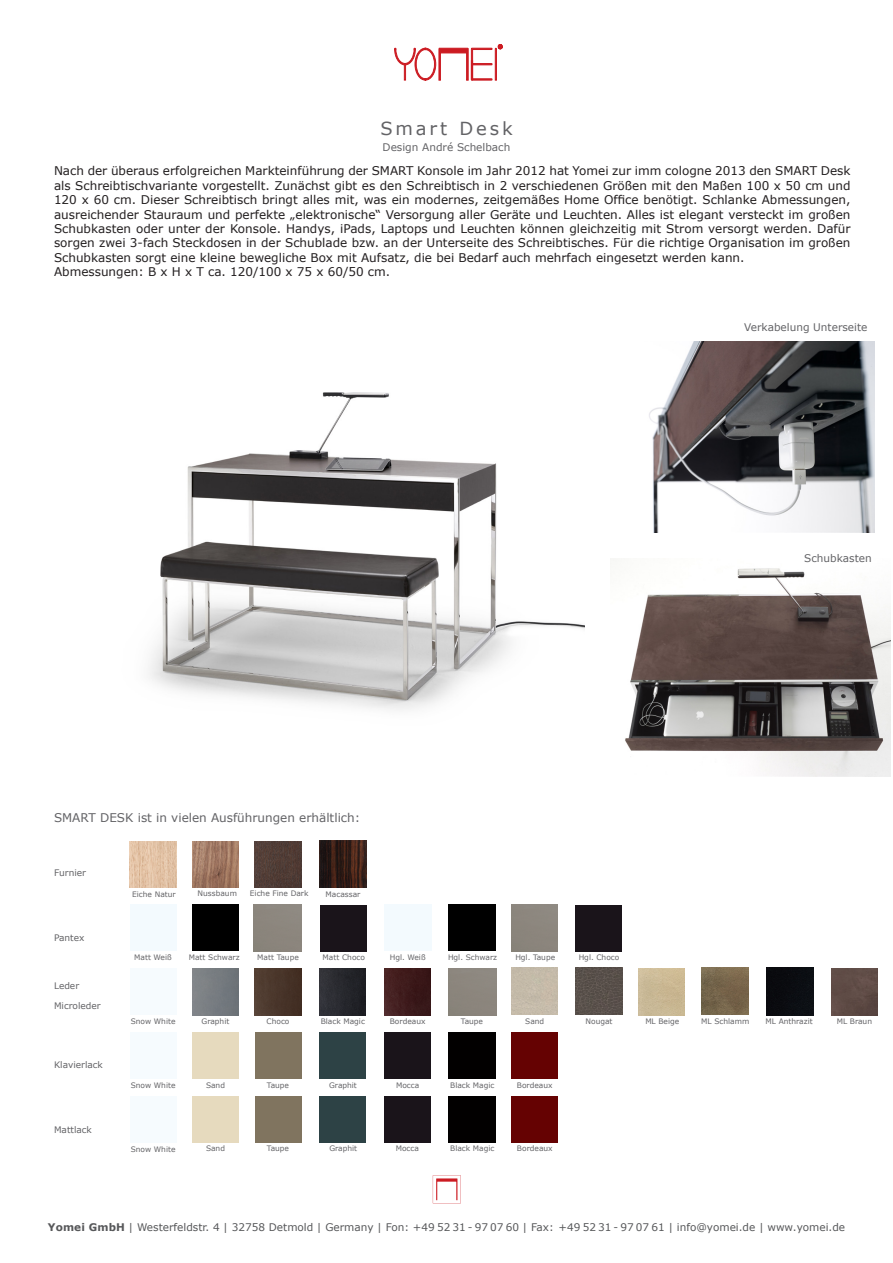
<style>
.page{position:relative;width:893px;height:1263px;background:#fff}
.page>*{position:absolute;margin:0;border:0;box-sizing:border-box;transform-origin:0 0}
.t1{font:18px "Verdana";letter-spacing:.16em;color:#636366}
.t2{font:12px/14.4px "Verdana";color:#231f20;text-align:justify}
.t3{font:12px "Verdana";color:#636366}
.t4{font:10.5px "Verdana";color:#57585a}
.t5{font:10.5px "Verdana";color:#636366}
.t6{font:9px "Verdana";color:#636366}
.t7{font:7.5px "Verdana";color:#636366}
.s1{font-weight:700}
</style>
<div class="page">
<svg style="left:395px;top:44px;width:107px;height:36px"></svg>
<img style="left:613px;top:559px;width:277px;height:218px">
<img style="left:649px;top:342px;width:226px;height:191px">
<svg style="left:433px;top:1175px;width:28px;height:28px"></svg>
<img style="left:149px;top:392px;width:436px;height:318px">
<div style="left:130px;top:1096px;width:46px;height:47px;background:#f6fbfe"></div>
<div style="left:192px;top:1096px;width:47px;height:47px;background:#e6dabe"></div>
<div style="left:255px;top:1096px;width:46px;height:46px;background:#80745f"></div>
<img style="left:192px;top:969px;width:47px;height:46px">
<img style="left:255px;top:969px;width:46px;height:46px">
<img style="left:320px;top:968px;width:46px;height:47px">
<img style="left:320px;top:841px;width:46px;height:46px">
<div style="left:192px;top:1032px;width:47px;height:47px;background:#e6dabe"></div>
<img style="left:192px;top:841px;width:47px;height:46px">
<img style="left:255px;top:841px;width:46px;height:46px">
<div style="left:130px;top:1032px;width:46px;height:47px;background:#f6fbfe"></div>
<div style="left:320px;top:1096px;width:46px;height:46px;background:#2d4245"></div>
<div style="left:384px;top:1096px;width:46px;height:46px;background:#1a141a"></div>
<div style="left:448px;top:1096px;width:48px;height:46px;background:#020000"></div>
<div style="left:512px;top:1096px;width:46px;height:47px;background:#650202"></div>
<img style="left:384px;top:969px;width:46px;height:46px">
<div style="left:320px;top:1032px;width:46px;height:47px;background:#2d4245"></div>
<div style="left:384px;top:1032px;width:46px;height:47px;background:#1a141a"></div>
<div style="left:448px;top:1032px;width:48px;height:47px;background:#020000"></div>
<div style="left:512px;top:1032px;width:46px;height:47px;background:#650202"></div>
<div style="left:255px;top:1032px;width:46px;height:47px;background:#80745f"></div>
<img style="left:130px;top:841px;width:46px;height:46px">
<div style="left:130px;top:904px;width:46px;height:47px;background:#f3fafe"></div>
<div style="left:193px;top:904px;width:46px;height:47px;background:#000"></div>
<div style="left:384px;top:904px;width:47px;height:47px;background:#f3fafe"></div>
<div style="left:448px;top:904px;width:48px;height:47px;background:#000"></div>
<div style="left:130px;top:968px;width:46px;height:47px;background:#f6fbfe"></div>
<div style="left:575px;top:905px;width:47px;height:46px;background:#1a141a"></div>
<div style="left:321px;top:905px;width:46px;height:46px;background:#1a141a"></div>
<div style="left:512px;top:967px;width:46px;height:47px;background:#c5baa9"></div>
<img style="left:702px;top:967px;width:46px;height:47px">
<div style="left:767px;top:968px;width:46px;height:47px;background:#0b0c11"></div>
<img style="left:831px;top:969px;width:46px;height:46px">
<img style="left:638px;top:968px;width:46px;height:47px">
<img style="left:576px;top:967px;width:46px;height:47px">
<p class="t1" style="left:380px;top:116px;width:134px">Smart Desk</p>
<p class="t5" style="left:383px;top:140px;width:129px">Design André Schelbach</p>
<p class="t2" style="left:54px;top:164px;width:798px">Nach der überaus erfolgreichen Markteinführung der SMART Konsole im Jahr 2012 hat Yomei zur imm cologne 2013 den SMART Desk als Schreibtischvariante vorgestellt. Zunächst gibt es den Schreibtisch in 2 verschiedenen Größen mit den Maßen 100 x 50 cm und 120 x 60 cm. Dieser Schreibtisch bringt alles mit, was ein modernes, zeitgemäßes Home Office benötigt. Schlanke Abmessungen, ausreichender Stauraum und perfekte „elektronische“ Versorgung aller Geräte und Leuchten. Alles ist elegant versteckt im großen Schubkasten oder unter der Konsole. Handys, iPads, Laptops und Leuchten können gleichzeitig mit Strom versorgt werden. Dafür sorgen zwei 3-fach Steckdosen in der Schublade bzw. an der Unterseite des Schreibtisches. Für die richtige Organisation im großen Schubkasten sorgt eine kleine bewegliche Box mit Aufsatz, die bei Bedarf auch mehrfach eingesetzt werden kann.</p>
<p class="t2" style="left:54px;top:265px;width:338px">Abmessungen: B x H x T ca. 120/100 x 75 x 60/50 cm.</p>
<p class="t5" style="left:744px;top:320px;width:125px">Verkabelung Unterseite</p>
<p class="t3" style="left:54px;top:809px;width:308px">SMART DESK ist in vielen Ausführungen erhältlich:</p>
<p class="t6" style="left:54px;top:867px;width:34px">Furnier</p>
<p class="t6" style="left:54px;top:932px;width:32px">Pantex</p>
<p class="t6" style="left:54px;top:979px;width:27px">Leder</p>
<p class="t6" style="left:54px;top:1000px;width:48px">Microleder</p>
<p class="t7" style="left:132px;top:889px;width:45px">Eiche Natur</p>
<p class="t7" style="left:198px;top:888px;width:41px">Nussbaum</p>
<p class="t7" style="left:250px;top:888px;width:60px">Eiche Fine Dark</p>
<p class="t7" style="left:326px;top:889px;width:36px">Macassar</p>
<p class="t7" style="left:134px;top:952px;width:39px">Matt Weiß</p>
<p class="t7" style="left:189px;top:952px;width:52px">Matt Schwarz</p>
<p class="t7" style="left:390px;top:952px;width:37px">Hgl. Weiß</p>
<p class="t7" style="left:448px;top:952px;width:51px">Hgl. Schwarz</p>
<p class="t7" style="left:257px;top:952px;width:43px">Matt Taupe</p>
<p class="t7" style="left:323px;top:952px;width:44px">Matt Choco</p>
<p class="t7" style="left:515px;top:952px;width:41px">Hgl. Taupe</p>
<p class="t7" style="left:579px;top:952px;width:42px">Hgl. Choco</p>
<p class="t5" style="left:804px;top:551px;width:69px">Schubkasten</p>
<p class="t6" style="left:54px;top:1058px;width:50px">Klavierlack</p>
<p class="t6" style="left:54px;top:1123px;width:39px">Mattlack</p>
<p class="t7" style="left:131px;top:1016px;width:46px">Snow White</p>
<p class="t7" style="left:131px;top:1080px;width:46px">Snow White</p>
<p class="t7" style="left:202px;top:1016px;width:29px">Graphit</p>
<p class="t7" style="left:321px;top:1016px;width:46px">Black Magic</p>
<p class="t7" style="left:390px;top:1016px;width:37px">Bordeaux</p>
<p class="t7" style="left:266px;top:1016px;width:24px">Choco</p>
<p class="t7" style="left:461px;top:1016px;width:24px">Taupe</p>
<p class="t7" style="left:525px;top:1016px;width:21px">Sand</p>
<p class="t7" style="left:585px;top:1016px;width:29px">Nougat</p>
<p class="t7" style="left:645px;top:1016px;width:35px">ML Beige</p>
<p class="t7" style="left:701px;top:1016px;width:50px">ML Schlamm</p>
<p class="t7" style="left:765px;top:1016px;width:49px">ML Anthrazit</p>
<p class="t7" style="left:837px;top:1016px;width:37px">ML Braun</p>
<p class="t7" style="left:206px;top:1080px;width:21px">Sand</p>
<p class="t7" style="left:267px;top:1080px;width:24px">Taupe</p>
<p class="t7" style="left:329px;top:1080px;width:29px">Graphit</p>
<p class="t7" style="left:396px;top:1080px;width:25px">Mocca</p>
<p class="t7" style="left:450px;top:1080px;width:46px">Black Magic</p>
<p class="t7" style="left:517px;top:1080px;width:37px">Bordeaux</p>
<p class="t7" style="left:131px;top:1144px;width:46px">Snow White</p>
<p class="t7" style="left:206px;top:1143px;width:21px">Sand</p>
<p class="t7" style="left:267px;top:1143px;width:24px">Taupe</p>
<p class="t7" style="left:329px;top:1143px;width:29px">Graphit</p>
<p class="t7" style="left:396px;top:1143px;width:25px">Mocca</p>
<p class="t7" style="left:450px;top:1143px;width:46px">Black Magic</p>
<p class="t7" style="left:517px;top:1143px;width:37px">Bordeaux</p>
<p class="t4" style="left:48px;top:1220px;width:799px"><span class="s1">Yomei GmbH</span> | Westerfeldstr. 4 | 32758 Detmold | Germany | Fon: +49 52 31 - 97 07 60 | Fax: +49 52 31 - 97 07 61 | info@yomei.de | www.yomei.de</p>
</div>
